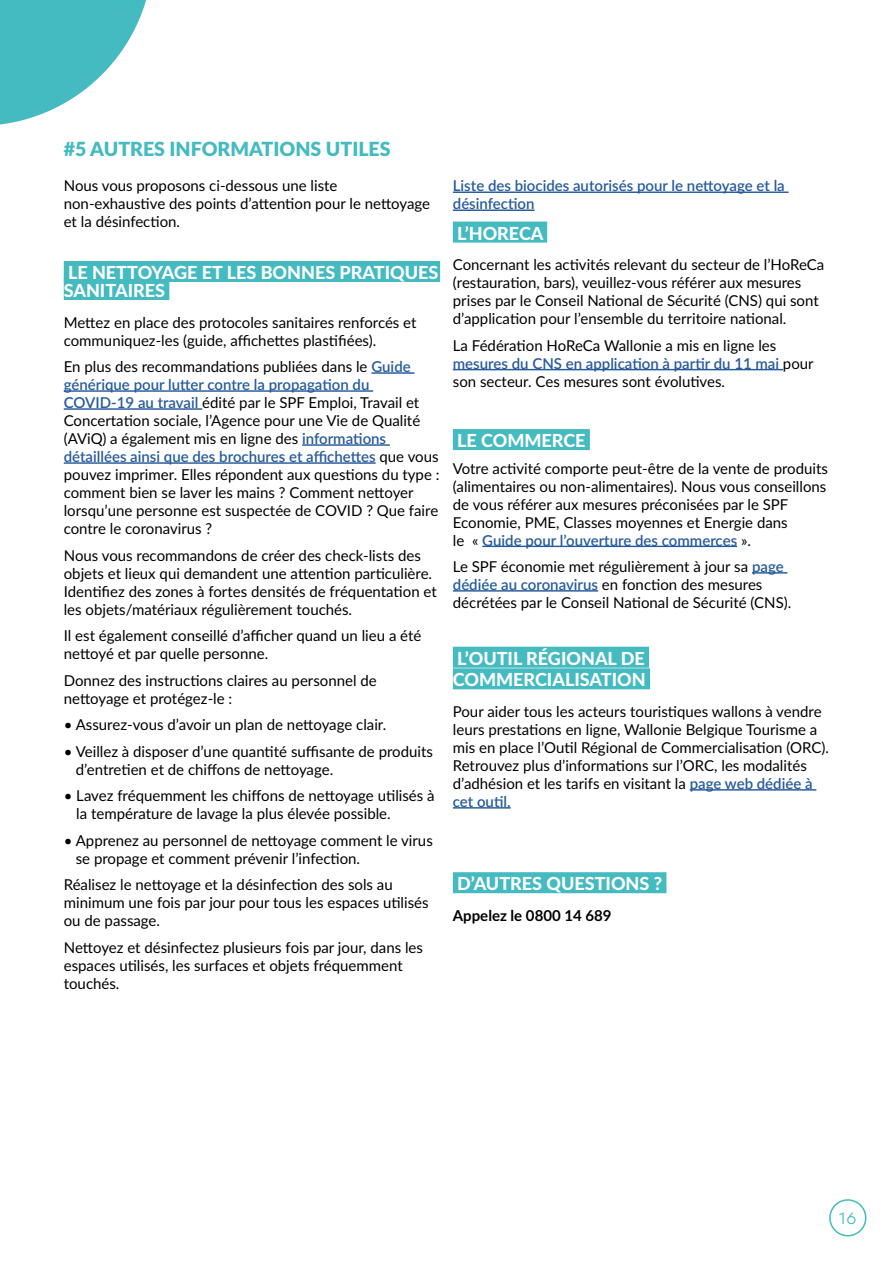
<style>
.page{position:relative;width:893px;height:1263px;background:#fff}
.page>*{position:absolute;margin:0;border:0;box-sizing:border-box;transform-origin:0 0}
.t1{font:900 19.5px "Lato";color:#44bac1}
.t2{font:800 18px/18px "Lato";color:#fff}
.t3{font:15px/18px "Lato";color:#000}
.t4{font:600 15px/18px "Lato";color:#275b9b}
.t5{font:700 15px "Lato";color:#000}
.t6{font:15px "Galano Classic";color:#44bac1}
.s1{font-weight:600;color:#275b9b}
</style>
<div class="page">
<div style="left:829px;top:1199px;width:37px;height:37px;border:2px solid #44bac1;border-radius:50%"></div>
<svg style="left:0;top:0;width:146px;height:125px"></svg>
<div style="left:64px;top:261px;width:376px;height:21px;background:#44bac1"></div>
<div style="left:64px;top:279px;width:105px;height:21px;background:#44bac1"></div>
<hr style="left:371px;top:372px;width:43px;height:2px;background:#275b9b">
<hr style="left:64px;top:390px;width:309px;height:2px;background:#275b9b">
<hr style="left:64px;top:408px;width:138px;height:2px;background:#275b9b">
<hr style="left:302px;top:444px;width:88px;height:2px;background:#275b9b">
<hr style="left:64px;top:462px;width:312px;height:2px;background:#275b9b">
<hr style="left:453px;top:191px;width:336px;height:2px;background:#275b9b">
<hr style="left:453px;top:209px;width:82px;height:2px;background:#275b9b">
<div style="left:453px;top:222px;width:94px;height:21px;background:#44bac1"></div>
<hr style="left:453px;top:369px;width:330px;height:1px;background:#275b9b">
<div style="left:453px;top:429px;width:137px;height:21px;background:#44bac1"></div>
<hr style="left:482px;top:546px;width:255px;height:1px;background:#275b9b">
<hr style="left:752px;top:572px;width:35px;height:2px;background:#275b9b">
<hr style="left:453px;top:590px;width:145px;height:2px;background:#275b9b">
<div style="left:453px;top:647px;width:196px;height:21px;background:#44bac1"></div>
<div style="left:453px;top:668px;width:197px;height:21px;background:#44bac1"></div>
<hr style="left:690px;top:789px;width:126px;height:1px;background:#275b9b">
<hr style="left:453px;top:807px;width:58px;height:1px;background:#275b9b">
<div style="left:453px;top:872px;width:213px;height:21px;background:#44bac1"></div>
<h1 class="t1" style="left:64px;top:134px;width:328px">#5 AUTRES INFORMATIONS UTILES</h1>
<p class="t3" style="left:64px;top:176px;width:368px">Nous vous proposons ci-dessous une liste non-exhaustive des points d’attention pour le nettoyage et la désinfection.</p>
<p class="t2" style="left:64px;top:263px;width:376px">LE NETTOYAGE ET LES BONNES PRATIQUES<br>SANITAIRES</p>
<p class="t3" style="left:64px;top:313px;width:354px">Mettez en place des protocoles sanitaires renforcés et communiquez-les (guide, affichettes plastifiées).</p>
<p class="t3" style="left:64px;top:357px;width:377px">En plus des recommandations publiées dans le <span class="s1">Guide générique pour lutter contre la propagation du COVID-19 au travail</span> édité par le SPF Emploi, Travail et Concertation sociale, l’Agence pour une Vie de Qualité (AViQ) a également mis en ligne des <span class="s1">informations détaillées ainsi que des brochures et affichettes</span> que vous pouvez imprimer. Elles répondent aux questions du type : comment bien se laver les mains ? Comment nettoyer lorsqu’une personne est suspectée de COVID ? Que faire contre le coronavirus ?</p>
<p class="t3" style="left:64px;top:546px;width:375px">Nous vous recommandons de créer des check-lists des objets et lieux qui demandent une attention particulière.<br>Identifiez des zones à fortes densités de fréquentation et les objets/matériaux régulièrement touchés.</p>
<p class="t3" style="left:64px;top:626px;width:359px">Il est également conseillé d’afficher quand un lieu a été nettoyé et par quelle personne.</p>
<p class="t3" style="left:64px;top:671px;width:314px">Donnez des instructions claires au personnel de nettoyage et protégez-le :</p>
<p class="t3" style="left:64px;top:715px;width:324px">• Assurez-vous d’avoir un plan de nettoyage clair.</p>
<p class="t3" style="left:76px;top:742px;width:359px;text-indent:-12px">• Veillez à disposer d’une quantité suffisante de produits d’entretien et de chiffons de nettoyage.</p>
<p class="t3" style="left:76px;top:786px;width:360px;text-indent:-13px">• Lavez fréquemment les chiffons de nettoyage utilisés à la température de lavage la plus élevée possible.</p>
<p class="t3" style="left:76px;top:831px;width:358px;text-indent:-12px">• Apprenez au personnel de nettoyage comment le virus se propage et comment prévenir l’infection.</p>
<p class="t3" style="left:64px;top:875px;width:366px">Réalisez le nettoyage et la désinfection des sols au minimum une fois par jour pour tous les espaces utilisés ou de passage.</p>
<p class="t3" style="left:64px;top:938px;width:361px">Nettoyez et désinfectez plusieurs fois par jour, dans les espaces utilisés, les surfaces et objets fréquemment touchés.</p>
<p class="t4" style="left:453px;top:176px;width:333px">Liste des biocides autorisés pour le nettoyage et la désinfection</p>
<p class="t2" style="left:457px;top:223px;width:88px">L’HORECA</p>
<p class="t3" style="left:453px;top:255px;width:373px">Concernant les activités relevant du secteur de l’HoReCa (restauration, bars), veuillez-vous référer aux mesures prises par le Conseil National de Sécurité (CNS) qui sont d’application pour l’ensemble du territoire national.</p>
<p class="t3" style="left:453px;top:336px;width:362px">La Fédération HoReCa Wallonie a mis en ligne les <span class="s1">mesures du CNS en application à partir du 11 mai</span> pour son secteur. Ces mesures sont évolutives.</p>
<p class="t2" style="left:457px;top:431px;width:130px">LE COMMERCE</p>
<p class="t3" style="left:453px;top:458px;width:377px">Votre activité comporte peut-être de la vente de produits (alimentaires ou non-alimentaires). Nous vous conseillons de vous référer aux mesures préconisées par le SPF Economie, PME, Classes moyennes et Energie dans<br>le « <span class="s1">Guide pour l’ouverture des commerces</span> ».</p>
<p class="t3" style="left:453px;top:557px;width:340px">Le SPF économie met régulièrement à jour sa <span class="s1">page dédiée au coronavirus</span> en fonction des mesures décrétées par le Conseil National de Sécurité (CNS).</p>
<p class="t2" style="left:453px;top:646px;width:194px;line-height:21.6px">L’OUTIL RÉGIONAL DE<br>COMMERCIALISATION</p>
<p class="t3" style="left:453px;top:702px;width:378px">Pour aider tous les acteurs touristiques wallons à vendre leurs prestations en ligne, Wallonie Belgique Tourisme a mis en place l’Outil Régional de Commercialisation (ORC).<br>Retrouvez plus d’informations sur l’ORC, les modalités d’adhésion et les tarifs en visitant la <span class="s1">page web dédiée à cet outil.</span></p>
<p class="t2" style="left:457px;top:874px;width:206px">D’AUTRES QUESTIONS ?</p>
<p class="t5" style="left:453px;top:904px;width:160px">Appelez le 0800 14 689</p>
<p class="t6" style="left:839px;top:1208px;width:19px">16</p>
</div>
